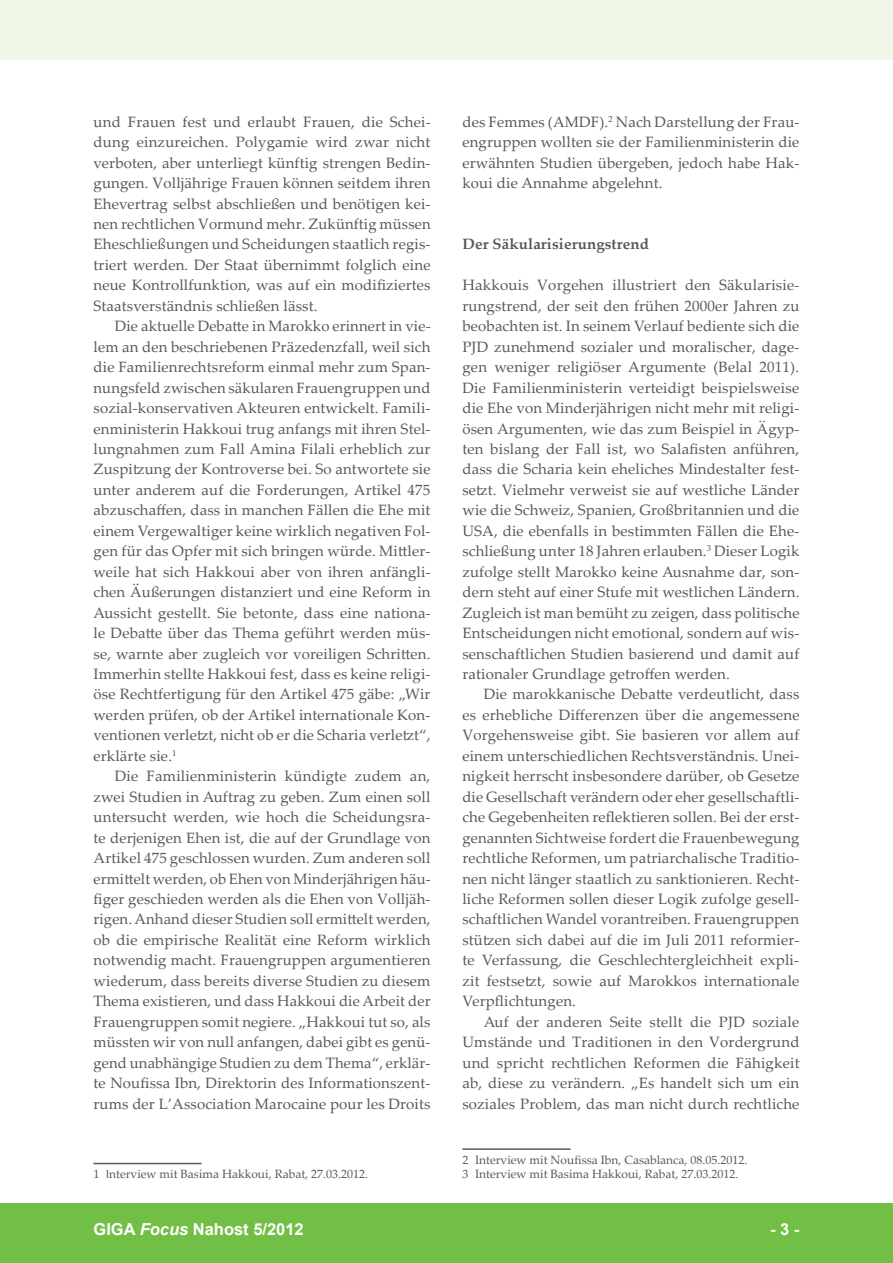
<style>
.page{position:relative;width:893px;height:1263px;background:#fff}
.page>*{position:absolute;margin:0;border:0;box-sizing:border-box;transform-origin:0 0}
.t1{font:700 16.5px "Arial";color:#fff}
.t2{font:15px/20.4px "Palatino Linotype";letter-spacing:.01em;color:#57585a;text-align:justify}
.t3{font:700 15px "Palatino Linotype";letter-spacing:.01em;color:#57585a}
.t4{font:12px/14.4px "Palatino Linotype";color:#57585a}
.s1{font-family:"Myriad Pro"}
.s2{font-style:italic}
</style>
<div class="page">
<div style="left:0;top:1203px;width:893px;height:60px;background:#71bf44"></div>
<div style="left:0;top:0;width:893px;height:60px;background:#eff6e8"></div>
<hr style="left:94px;top:1163px;width:108px;height:1px;background:#57585a">
<hr style="left:462px;top:1148px;width:108px;height:2px;background:#57585a">
<p class="t2" style="left:94px;top:111px;width:339px">und Frauen fest und erlaubt Frauen, die Schei&shy;dung einzureichen. Polygamie wird zwar nicht verboten, aber unterliegt künftig strengen Bedin&shy;gungen. Volljährige Frauen können seitdem ihren Ehevertrag selbst abschließen und benötigen kei&shy;nen rechtlichen Vormund mehr. Zukünftig müssen Eheschließungen und Scheidungen staatlich regis&shy;triert werden. Der Staat übernimmt folglich eine neue Kontrollfunktion, was auf ein modifiziertes Staatsverständnis schließen lässt.</p>
<p class="t2" style="left:94px;top:315px;width:339px;text-indent:21px">Die aktuelle Debatte in Marokko erinnert in vie&shy;lem an den beschriebenen Präzedenzfall, weil sich die Familienrechtsreform einmal mehr zum Span&shy;nungsfeld zwischen säkularen Frauengruppen und sozial-konservativen Akteuren entwickelt. Famili&shy;enministerin Hakkoui trug anfangs mit ihren Stel&shy;lungnahmen zum Fall Amina Filali erheblich zur Zuspitzung der Kontroverse bei. So antwortete sie unter anderem auf die Forderungen, Artikel 475 abzuschaffen, dass in manchen Fällen die Ehe mit einem Vergewaltiger keine wirklich negativen Fol&shy;gen für das Opfer mit sich bringen würde. Mittler&shy;weile hat sich Hakkoui aber von ihren anfängli&shy;chen Äußerungen distanziert und eine Reform in Aussicht gestellt. Sie betonte, dass eine nationa&shy;le Debatte über das Thema geführt werden müs&shy;se, warnte aber zugleich vor voreiligen Schritten.<br>Immerhin stellte Hakkoui fest, dass es keine religi&shy;öse Rechtfertigung für den Artikel 475 gäbe: „Wir werden prüfen, ob der Artikel internationale Kon&shy;ventionen verletzt, nicht ob er die Scharia verletzt“, erklärte sie.<sup>1</sup></p>
<p class="t2" style="left:94px;top:765px;width:339px;text-indent:21px">Die Familienministerin kündigte zudem an, zwei Studien in Auftrag zu geben. Zum einen soll untersucht werden, wie hoch die Scheidungsra&shy;te derjenigen Ehen ist, die auf der Grundlage von Artikel 475 geschlossen wurden. Zum anderen soll ermittelt werden, ob Ehen von Minderjährigen häu&shy;figer geschieden werden als die Ehen von Volljäh&shy;rigen. Anhand dieser Studien soll ermittelt werden, ob die empirische Realität eine Reform wirklich notwendig macht. Frauengruppen argumentieren wiederum, dass bereits diverse Studien zu diesem Thema existieren, und dass Hakkoui die Arbeit der Frauengruppen somit negiere. „Hakkoui tut so, als müssten wir von null anfangen, dabei gibt es genü&shy;gend unabhängige Studien zu dem Thema“, erklär&shy;te Noufissa Ibn, Direktorin des Informationszent&shy;rums der L’Association Marocaine pour les Droits</p>
<p class="t4" style="left:94px;top:1166px;width:276px">1 <span class="s1">I</span>nterview mit Basima Hakkoui, Rabat, 27.03.2012.</p>
<p class="t2" style="left:462px;top:111px;width:339px">des Femmes (AMDF).<sup>2</sup> Nach Darstellung der Frau&shy;engruppen wollten sie der Familienministerin die erwähnten Studien übergeben, jedoch habe Hak&shy;koui die Annahme abgelehnt.</p>
<p class="t3" style="left:462px;top:234px;width:188px">Der Säkularisierungstrend</p>
<p class="t2" style="left:462px;top:274px;width:339px">Hakkouis Vorgehen illustriert den Säkularisie&shy;rungstrend, der seit den frühen 2000er Jahren zu beobachten ist. In seinem Verlauf bediente sich die PJD zunehmend sozialer und moralischer, dage&shy;gen weniger religiöser Argumente (Belal 2011).<br>Die Familienministerin verteidigt beispielsweise die Ehe von Minderjährigen nicht mehr mit religi&shy;ösen Argumenten, wie das zum Beispiel in Ägyp&shy;ten bislang der Fall ist, wo Salafisten anführen, dass die Scharia kein eheliches Mindestalter fest&shy;setzt. Vielmehr verweist sie auf westliche Länder wie die Schweiz, Spanien, Großbritannien und die USA, die ebenfalls in bestimmten Fällen die Ehe&shy;schließung unter 18 Jahren erlauben.<sup>3</sup> Dieser Logik zufolge stellt Marokko keine Ausnahme dar, son&shy;dern steht auf einer Stufe mit westlichen Ländern.<br>Zugleich ist man bemüht zu zeigen, dass politische Entscheidungen nicht emotional, sondern auf wis&shy;senschaftlichen Studien basierend und damit auf rationaler Grundlage getroffen werden.</p>
<p class="t2" style="left:462px;top:684px;width:339px;text-indent:21px">Die marokkanische Debatte verdeutlicht, dass es erhebliche Differenzen über die angemessene Vorgehensweise gibt. Sie basieren vor allem auf einem unterschiedlichen Rechtsverständnis. Unei&shy;nigkeit herrscht insbesondere darüber, ob Gesetze die Gesellschaft verändern oder eher gesellschaftli&shy;che Gegebenheiten reflektieren sollen. Bei der erst&shy;genannten Sichtweise fordert die Frauenbewegung rechtliche Reformen, um patriarchalische Traditio&shy;nen nicht länger staatlich zu sanktionieren. Recht&shy;liche Reformen sollen dieser Logik zufolge gesell&shy;schaftlichen Wandel vorantreiben. Frauengruppen stützen sich dabei auf die im Juli 2011 reformier&shy;te Verfassung, die Geschlechtergleichheit expli&shy;zit festsetzt, sowie auf Marokkos internationale Verpflichtungen.</p>
<p class="t2" style="left:462px;top:1011px;width:339px;text-indent:21px">Auf der anderen Seite stellt die PJD soziale Umstände und Traditionen in den Vordergrund und spricht rechtlichen Reformen die Fähigkeit ab, diese zu verändern. „Es handelt sich um ein soziales Problem, das man nicht durch rechtliche</p>
<p class="t4" style="left:462px;top:1152px;width:287px">2 Interview mit Noufissa Ibn, Casablanca, 08.05.2012.<br>3 Interview mit Basima Hakkoui, Rabat, 27.03.2012.</p>
<p class="t1" style="left:94px;top:1218px;width:212px">GIGA <span class="s2">Focus</span> Nahost 5/2012</p>
<p class="t1" style="left:770px;top:1218px;width:31px">- 3 -</p>
</div>
